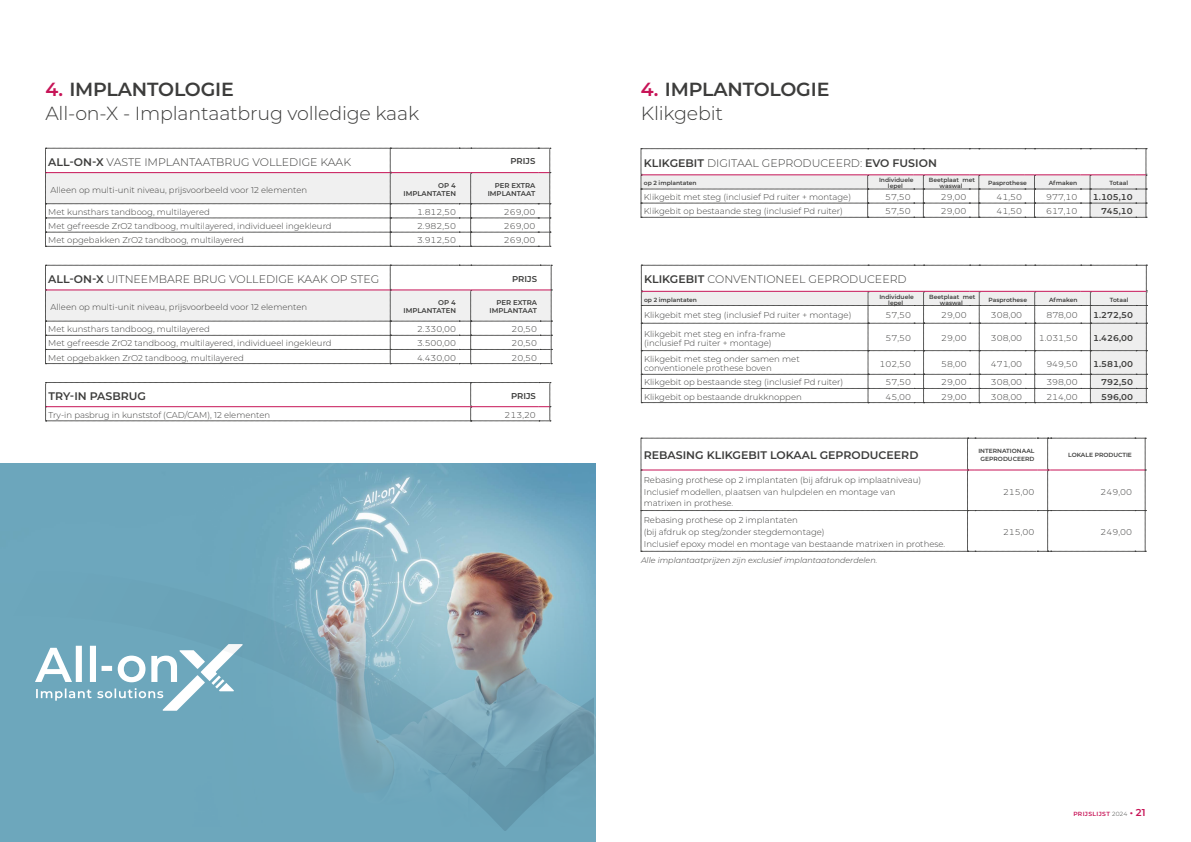
<style>
.page{position:relative;width:1191px;height:842px;background:#fff}
.page>*{position:absolute;margin:0;border:0;box-sizing:border-box;transform-origin:0 0}
.t1{font:300 19px/24px "Montserrat";letter-spacing:-.01em;color:#3c3c3b}
.t2{font:600 19px/24px "Montserrat";letter-spacing:-.01em;color:#3c3c3b}
.t3{font:300 11px "Montserrat";color:#3c3c3b}
.t4{font:600 11px "Montserrat";color:#3c3c3b}
.t5{font:300 8.5px/11.9px "Montserrat";color:#3c3c3b}
.t6{font:600 8.5px "Montserrat";color:#3c3c3b}
.t7{font:italic 300 8px "Montserrat";color:#3c3c3b}
.t8{font:600 7px/8.4px "Montserrat";color:#3c3c3b;text-align:right}
.t9{font:600 6px/6px "Montserrat";color:#3c3c3b;text-align:center}
.t10{font:600 6px "Montserrat";letter-spacing:.055em;color:#c71457}
.s1{font-weight:600;color:#c71457}
.s2{font-weight:600}
.s3{color:#c71457}
.s4{font-weight:300}
.s5{font-weight:300;color:#3c3c3b}
.s6{font-size:10px}
</style>
<div class="page">
<svg style="left:45px;top:148px;width:506px;height:99px"></svg>
<svg style="left:45px;top:265px;width:507px;height:99px"></svg>
<svg style="left:45px;top:382px;width:506px;height:40px"></svg>
<img style="left:0;top:463px;width:595px;height:120px">
<div style="left:0;top:583px;width:595px;height:259px;background:#6da7bc"></div>
<svg style="left:0;top:570px;width:593px;height:261px"></svg>
<svg style="left:641px;top:149px;width:506px;height:69px"></svg>
<svg style="left:641px;top:265px;width:506px;height:138px"></svg>
<svg style="left:641px;top:438px;width:505px;height:114px"></svg>
<h1 class="t1" style="left:45px;top:77px;width:375px"><span class="s1">4.</span> <span class="s2">IMPLANTOLOGIE<br></span>All-on-X - Implantaatbrug volledige kaak</h1>
<p class="t3" style="left:48px;top:154px;width:304px"><span class="s2">ALL-ON-X</span> VASTE IMPLANTAATBRUG VOLLEDIGE KAAK</p>
<p class="t6" style="left:510px;top:155px;width:26px">PRIJS</p>
<p class="t5" style="left:50px;top:183px;width:258px">Alleen op multi-unit niveau, prijsvoorbeeld voor 12 elementen</p>
<p class="t8" style="left:403px;top:181px;width:54px">OP 4<br>IMPLANTATEN</p>
<p class="t8" style="left:488px;top:181px;width:49px">PER EXTRA<br>IMPLANTAAT</p>
<p class="t5" style="left:48px;top:206px;width:163px">Met kunsthars tandboog, multilayered</p>
<p class="t5" style="left:417px;top:206px;width:41px">1.812,50</p>
<p class="t5" style="left:504px;top:206px;width:33px">269,00</p>
<p class="t5" style="left:48px;top:220px;width:285px">Met gefreesde ZrO2 tandboog, multilayered, individueel ingekleurd</p>
<p class="t5" style="left:417px;top:220px;width:41px">2.982,50</p>
<p class="t5" style="left:504px;top:220px;width:33px">269,00</p>
<p class="t5" style="left:48px;top:234px;width:197px">Met opgebakken ZrO2 tandboog, multilayered</p>
<p class="t5" style="left:417px;top:234px;width:41px">3.912,50</p>
<p class="t5" style="left:504px;top:234px;width:33px">269,00</p>
<p class="t3" style="left:48px;top:271px;width:332px"><span class="s2">ALL-ON-X</span> UITNEEMBARE BRUG VOLLEDIGE KAAK OP STEG</p>
<p class="t6" style="left:512px;top:272px;width:26px">PRIJS</p>
<p class="t5" style="left:50px;top:301px;width:258px">Alleen op multi-unit niveau, prijsvoorbeeld voor 12 elementen</p>
<p class="t8" style="left:403px;top:298px;width:54px">OP 4<br>IMPLANTATEN</p>
<p class="t8" style="left:489px;top:298px;width:49px">PER EXTRA<br>IMPLANTAAT</p>
<p class="t5" style="left:48px;top:323px;width:163px">Met kunsthars tandboog, multilayered</p>
<p class="t5" style="left:417px;top:323px;width:41px">2.330,00</p>
<p class="t5" style="left:511px;top:323px;width:27px">20,50</p>
<p class="t5" style="left:48px;top:337px;width:285px">Met gefreesde ZrO2 tandboog, multilayered, individueel ingekleurd</p>
<p class="t5" style="left:417px;top:337px;width:41px">3.500,00</p>
<p class="t5" style="left:511px;top:337px;width:27px">20,50</p>
<p class="t5" style="left:48px;top:351px;width:197px">Met opgebakken ZrO2 tandboog, multilayered</p>
<p class="t5" style="left:417px;top:351px;width:41px">4.430,00</p>
<p class="t5" style="left:511px;top:351px;width:27px">20,50</p>
<p class="t4" style="left:48px;top:388px;width:99px">TRY-IN PASBRUG</p>
<p class="t6" style="left:511px;top:389px;width:26px">PRIJS</p>
<p class="t5" style="left:48px;top:409px;width:223px">Try-in pasbrug in kunststof (CAD/CAM), 12 elementen</p>
<p class="t5" style="left:504px;top:409px;width:33px">213,20</p>
<h1 class="t2" style="left:641px;top:76px;width:190px"><span class="s3">4.</span> IMPLANTOLOGIE<br><span class="s4">Klikgebit</span></h1>
<p class="t3" style="left:644px;top:156px;width:294px"><span class="s2">KLIKGEBIT</span> DIGITAAL GEPRODUCEERD: <span class="s2">EVO FUSION</span></p>
<p class="t9" style="left:644px;top:180px;width:54px">op 2 implantaten</p>
<p class="t9" style="left:879px;top:177px;width:36px">Individuele lepel</p>
<p class="t9" style="left:928px;top:177px;width:48px">Beetplaat met waswal</p>
<p class="t9" style="left:988px;top:180px;width:40px">Pasprothese</p>
<p class="t9" style="left:1048px;top:180px;width:30px">Afmaken</p>
<p class="t9" style="left:1109px;top:180px;width:20px">Totaal</p>
<p class="t5" style="left:644px;top:191px;width:209px">Klikgebit met steg (inclusief Pd ruiter + montage)</p>
<p class="t5" style="left:885px;top:191px;width:27px">57,50</p>
<p class="t5" style="left:941px;top:191px;width:27px">29,00</p>
<p class="t5" style="left:996px;top:191px;width:27px">41,50</p>
<p class="t5" style="left:1046px;top:191px;width:33px">977,10</p>
<p class="t6" style="left:1093px;top:191px;width:41px">1.105,10</p>
<p class="t5" style="left:644px;top:205px;width:201px">Klikgebit op bestaande steg (inclusief Pd ruiter)</p>
<p class="t5" style="left:885px;top:205px;width:27px">57,50</p>
<p class="t5" style="left:941px;top:205px;width:27px">29,00</p>
<p class="t5" style="left:996px;top:205px;width:27px">41,50</p>
<p class="t5" style="left:1046px;top:205px;width:33px">617,10</p>
<p class="t6" style="left:1101px;top:205px;width:33px">745,10</p>
<p class="t3" style="left:644px;top:272px;width:264px"><span class="s2">KLIKGEBIT</span> CONVENTIONEEL GEPRODUCEERD</p>
<p class="t9" style="left:644px;top:296px;width:54px">op 2 implantaten</p>
<p class="t9" style="left:879px;top:293px;width:36px">Individuele lepel</p>
<p class="t9" style="left:929px;top:293px;width:48px">Beetplaat met waswal</p>
<p class="t9" style="left:988px;top:296px;width:40px">Pasprothese</p>
<p class="t9" style="left:1049px;top:296px;width:30px">Afmaken</p>
<p class="t9" style="left:1109px;top:296px;width:20px">Totaal</p>
<p class="t5" style="left:644px;top:309px;width:209px">Klikgebit met steg (inclusief Pd ruiter + montage)</p>
<p class="t5" style="left:885px;top:309px;width:27px">57,50</p>
<p class="t5" style="left:941px;top:309px;width:27px">29,00</p>
<p class="t5" style="left:990px;top:309px;width:33px">308,00</p>
<p class="t5" style="left:1046px;top:309px;width:33px">878,00</p>
<p class="t6" style="left:1093px;top:309px;width:41px">1.272,50</p>
<p class="t5" style="left:644px;top:329px;width:143px;line-height:9px">Klikgebit met steg en infra-frame (inclusief Pd ruiter + montage)</p>
<p class="t5" style="left:885px;top:332px;width:27px">57,50</p>
<p class="t5" style="left:941px;top:332px;width:27px">29,00</p>
<p class="t5" style="left:990px;top:332px;width:33px">308,00</p>
<p class="t5" style="left:1038px;top:332px;width:41px">1.031,50</p>
<p class="t6" style="left:1093px;top:332px;width:41px">1.426,00</p>
<p class="t5" style="left:644px;top:354px;width:157px;line-height:9px">Klikgebit met steg onder samen met conventionele prothese boven</p>
<p class="t5" style="left:879px;top:357px;width:33px">102,50</p>
<p class="t5" style="left:941px;top:357px;width:27px">58,00</p>
<p class="t5" style="left:990px;top:357px;width:33px">471,00</p>
<p class="t5" style="left:1046px;top:357px;width:33px">949,50</p>
<p class="t6" style="left:1093px;top:358px;width:41px">1.581,00</p>
<p class="t5" style="left:644px;top:376px;width:201px">Klikgebit op bestaande steg (inclusief Pd ruiter)</p>
<p class="t5" style="left:885px;top:376px;width:27px">57,50</p>
<p class="t5" style="left:941px;top:376px;width:27px">29,00</p>
<p class="t5" style="left:990px;top:376px;width:33px">308,00</p>
<p class="t5" style="left:1046px;top:376px;width:33px">398,00</p>
<p class="t6" style="left:1101px;top:376px;width:33px">792,50</p>
<p class="t5" style="left:644px;top:390px;width:159px">Klikgebit op bestaande drukknoppen</p>
<p class="t5" style="left:885px;top:390px;width:27px">45,00</p>
<p class="t5" style="left:941px;top:390px;width:27px">29,00</p>
<p class="t5" style="left:990px;top:390px;width:33px">308,00</p>
<p class="t5" style="left:1046px;top:390px;width:33px">214,00</p>
<p class="t6" style="left:1101px;top:391px;width:33px">596,00</p>
<p class="t4" style="left:644px;top:447px;width:276px">REBASING KLIKGEBIT LOKAAL GEPRODUCEERD</p>
<p class="t9" style="left:978px;top:446px;width:58px;line-height:8px">INTERNATIONAAL<br>GEPRODUCEERD</p>
<p class="t9" style="left:1068px;top:451px;width:65px">LOKALE PRODUCTIE</p>
<p class="t5" style="left:644px;top:473px;width:279px">Rebasing prothese op 2 implantaten (bij afdruk op implaatniveau)<br>Inclusief modellen, plaatsen van hulpdelen en montage van matrixen in prothese.</p>
<p class="t5" style="left:1003px;top:485px;width:33px">215,00</p>
<p class="t5" style="left:1100px;top:485px;width:33px">249,00</p>
<p class="t5" style="left:644px;top:514px;width:303px">Rebasing prothese op 2 implantaten<br>(bij afdruk op steg/zonder stegdemontage)<br>Inclusief epoxy model en montage van bestaande matrixen in prothese.</p>
<p class="t7" style="left:641px;top:555px;width:238px">Alle implantaatprijzen zijn exclusief implantaatonderdelen.</p>
<p class="t5" style="left:1003px;top:526px;width:33px">215,00</p>
<p class="t5" style="left:1100px;top:526px;width:33px">249,00</p>
<p class="t10" style="left:1073px;top:810px;width:74px">PRIJSLIJST <span class="s5">2024</span> <span class="s6">• 21</span></p>
</div>
